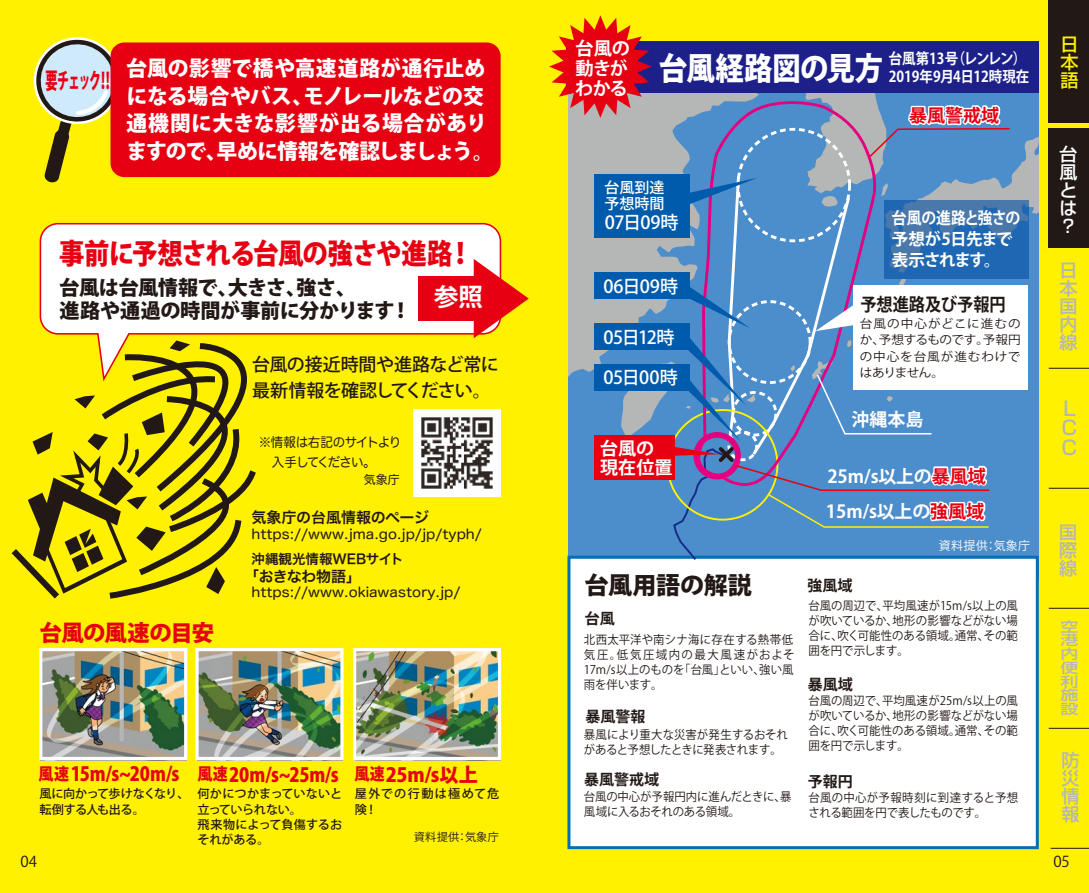
<style>
.page{position:relative;width:1089px;height:893px;background:#fff100}
.page>*{position:absolute;margin:0;border:0;box-sizing:border-box;transform-origin:0 0}
.t1{font:800 31.5px "Koz Go Pro";letter-spacing:-.005em;color:#fff;scale:.9 1}
.t2{font:800 28.5px "Koz Go Pro";letter-spacing:-.035em;color:#e60012;scale:.89 1}
.t3{font:700 24.75px "Koz Go Pro";color:#fff}
.t4{font:800 24px "Koz Go Pro";letter-spacing:-.01em;color:#221815}
.t5{font:800 22.35px "Koz Go Pro";letter-spacing:-.04em;color:#e60012}
.t6{font:800 22.35px "Koz Go Pro";letter-spacing:-.04em;color:#e60012;scale:.54 1}
.t7{font:800 21.15px/27.8px "Koz Go Pro";letter-spacing:.005em;color:#fff}
.t8{font:800 20.1px/23.2px "Koz Go Pro";letter-spacing:-.025em;color:#221815}
.t9{font:800 19.5px "Koz Go Pro";letter-spacing:-.015em;color:#e60012;scale:.9 1}
.t10{font:500 19.5px/19.5px "Shin Go Pr 6 N";color:#b5b6b6;text-align:justify}
.t11{font:700 18.15px/19.8px "Koz Go Pro";letter-spacing:-.03em;color:#fff;text-align:justify}
.t12{font:700 18px/19.5px "Koz Go Pro";color:#fff}
.t13{font:500 18px/25.5px "Koz Go Pro";letter-spacing:-.03em;color:#221815}
.t14{font:500 18px "Koz Go Pro";letter-spacing:-.025em;color:#fff}
.t15{font:500 18px/18px "Shin Go Pr 6 N";color:#b5b6b6;text-align:justify}
.t16{font:700 18px "Koz Go Pro";color:#221815;scale:.9 1}
.t17{font:700 18px "Koz Go Pro";color:#e60012}
.t18{font:500 18px/18px "Shin Go Pr 6 N";color:#fff;text-align:justify}
.t19{font:500 18px/18px "Shin Go Pr 6 N";color:#fff100;text-align:justify}
.t20{font:700 16.5px/21px "Koz Go Pro";letter-spacing:-.045em;color:#fff;scale:.9 1}
.t21{font:700 15px/18px "Koz Go Pro";color:#fff;scale:.9 1}
.t22{font:15px "Hira Kaku Pro W6";letter-spacing:-.02em;color:#221815}
.t23{font:700 15px "Koz Go Pro";color:#221815}
.t24{font:500 15px/16.5px "Koz Go Pro";color:#fff}
.t25{font:15px "Koz Go Pro";color:#221815}
.t26{font:500 13.65px/13.6px "Shin Go Pr 6 N";color:#b5b6b6;text-align:justify;scale:1.32 1}
.t27{font:13.5px "Hira Maru Pro W4";color:#221815;scale:1.1 1}
.t28{font:13.5px "Hira Kaku Pro W6";color:#221815}
.t29{font:13.05px/19.5px "Hira Maru Pro W4";letter-spacing:-.07em;color:#221815;scale:.96 1}
.t30{font:500 12.15px/15.1px "Koz Go Pro";letter-spacing:-.005em;color:#221815}
.t31{font:500 12.15px/15.1px "Koz Go Pro";letter-spacing:-.04em;color:#221815}
.t32{font:500 12.15px/15.1px "Koz Go Pro";letter-spacing:.115em;color:#221815}
.t33{font:12px/15px "Koz Go Pro";letter-spacing:-.005em;color:#221815;text-align:justify;scale:.95 1}
.t34{font:12px/16.5px "Koz Go Pro";letter-spacing:-.005em;color:#221815;text-align:justify;scale:1.05 1}
.t35{font:12px "Koz Go Pro";letter-spacing:.02em;color:#fff}
.t36{font:12px "Hira Maru Pro W4";color:#221815}
.t37{font:11.1px "Koz Go Pro";letter-spacing:.025em;color:#221815}
.s1{font-size:16.65px}
.s2{color:#e60012}
</style>
<div class="page">
<div style="left:569px;top:557px;width:468px;height:291px;background:#fff"></div>
<div style="left:567px;top:556px;width:471px;height:293px;border:3px solid #036eb8"></div>
<svg style="left:33px;top:37px;width:93px;height:146px"></svg>
<div style="left:39px;top:222px;width:463px;height:116px;background:#fff"></div>
<img style="left:43px;top:652px;width:140px;height:104px">
<img style="left:199px;top:652px;width:140px;height:104px">
<img style="left:357px;top:652px;width:140px;height:104px">
<div style="left:418px;top:276px;width:66px;height:45px;background:#e60012"></div>
<svg style="left:474px;top:259px;width:55px;height:79px"></svg>
<div style="left:39px;top:648px;width:148px;height:112px;border:3px solid #fff"></div>
<div style="left:195px;top:648px;width:148px;height:112px;border:3px solid #fff"></div>
<div style="left:353px;top:648px;width:148px;height:112px;border:3px solid #fff"></div>
<svg style="left:11px;top:321px;width:308px;height:278px"></svg>
<img style="left:413px;top:409px;width:87px;height:87px">
<svg style="left:549px;top:15px;width:489px;height:547px;background:#7992ac"></svg>
<svg style="left:883px;top:200px;width:145px;height:78px;background:#306eae"></svg>
<div style="left:110px;top:42px;width:390px;height:135px;background:#e60012;border-radius:14px"></div>
<div style="left:1048px;top:0;width:41px;height:122px;background:#221815"></div>
<div style="left:1048px;top:129px;width:41px;height:119px;background:#221815"></div>
<hr style="left:1050px;top:848px;width:39px;height:1px;background:#221815">
<hr style="left:1048px;top:728px;width:41px;height:1px;background:#221815">
<hr style="left:1048px;top:608px;width:41px;height:1px;background:#221815">
<hr style="left:1048px;top:488px;width:41px;height:1px;background:#221815">
<hr style="left:1048px;top:368px;width:41px;height:1px;background:#221815">
<h3 class="t6" style="left:45px;top:66px;width:128px">要チェック！！</h3>
<h3 class="t7" style="left:126px;top:56px;width:369px">台風の影響で橋や高速道路が通行止めになる場合やバス、モノレールなどの交通機関に大きな影響が出る場合がありますので、早めに情報を確認しましょう。</h3>
<h2 class="t2" style="left:59px;top:235px;width:466px">事前に予想される台風の強さや進路！</h2>
<h3 class="t8" style="left:60px;top:277px;width:353px">台風は台風情報で、大きさ、強さ、<br>進路や通過の時間が事前に分かります！</h3>
<h3 class="t3" style="left:434px;top:281px;width:51px">参照</h3>
<h3 class="t13" style="left:252px;top:353px;width:248px">台風の接近時間や進路など常に最新情報を確認してください。</h3>
<p class="t29" style="left:259px;top:432px;width:150px">※情報は右記のサイトより　入手してください。</p>
<p class="t36" style="left:364px;top:469px;width:37px">気象庁</p>
<h3 class="t5" style="left:40px;top:618px;width:176px">台風の風速の目安</h3>
<p class="t22" style="left:251px;top:503px;width:179px">気象庁の台風情報のページ</p>
<p class="t27" style="left:251px;top:523px;width:211px">https://www.jma.go.jp/jp/typh/</p>
<p class="t28" style="left:251px;top:547px;width:153px">沖縄観光情報WEBサイト</p>
<p class="t22" style="left:244px;top:562px;width:119px">「おきなわ物語」</p>
<p class="t27" style="left:251px;top:580px;width:191px">https://www.okiawastory.jp/</p>
<h3 class="t9" style="left:39px;top:762px;width:490px"><span class="s1">風速</span>15m/s~20m/s <span class="s1">風速</span>20m/s~25m/s <span class="s1">風速</span>25m/s以上</h3>
<p class="t30" style="left:197px;top:787px;width:146px">何かにつかまっていないと立っていられない。<br>飛来物によって負傷するおそれがある。</p>
<p class="t32" style="left:355px;top:787px;width:146px">屋外での行動は極めて危険！</p>
<p class="t31" style="left:39px;top:787px;width:152px">風に向かって歩けなくなり、転倒する人も出る。</p>
<p class="t37" style="left:414px;top:829px;width:86px">資料提供：気象庁</p>
<h3 class="t11" style="left:575px;top:40px;width:56px">台風の動きがわかる</h3>
<p class="t21" style="left:888px;top:51px;width:158px">台風第13号（レンレン）<br>2019年9月4日12時現在</p>
<h1 class="t1" style="left:659px;top:48px;width:250px">台風経路図の見方</h1>
<h3 class="t17" style="left:909px;top:104px;width:91px">暴風警戒域</h3>
<p class="t24" style="left:604px;top:180px;width:61px">台風到達予想時間</p>
<h3 class="t14" style="left:605px;top:211px;width:75px">07日09時</h3>
<h3 class="t14" style="left:603px;top:275px;width:76px">06日09時</h3>
<h3 class="t14" style="left:603px;top:326px;width:73px">05日12時</h3>
<h3 class="t14" style="left:603px;top:365px;width:76px">05日00時</h3>
<h3 class="t12" style="left:600px;top:440px;width:73px">台風の現在位置</h3>
<h3 class="t4" style="left:585px;top:570px;width:168px">台風用語の解説</h3>
<p class="t23" style="left:585px;top:609px;width:31px">台風</p>
<p class="t33" style="left:584px;top:632px;width:223px">北西太平洋や南シナ海に存在する熱帯低気圧。低気圧域内の最大風速がおよそ17m/s以上のものを「台風」といい、強い風雨を伴います。</p>
<p class="t23" style="left:585px;top:707px;width:61px">暴風警報</p>
<p class="t33" style="left:584px;top:727px;width:216px">暴風により重大な災害が発生するおそれがあると予想したときに発表されます。</p>
<p class="t23" style="left:584px;top:770px;width:76px">暴風警戒域</p>
<p class="t33" style="left:584px;top:790px;width:220px">台風の中心が予報円内に進んだときに、暴風域に入るおそれのある領域。</p>
<h3 class="t20" style="left:892px;top:208px;width:144px">台風の進路と強さの予想が5日先まで表示されます。</h3>
<h3 class="t16" style="left:860px;top:293px;width:163px">予想進路及び予報円</h3>
<p class="t34" style="left:860px;top:315px;width:155px">台風の中心がどこに進むのか、予想するものです。予報円の中心を台風が進むわけではありません。</p>
<h3 class="t12" style="left:851px;top:410px;width:73px">沖縄本島</h3>
<h3 class="t12" style="left:827px;top:467px;width:160px">25m/s以上の<span class="s2">暴風域</span></h3>
<h3 class="t12" style="left:825px;top:503px;width:160px">15m/s以上の<span class="s2">強風域</span></h3>
<p class="t23" style="left:807px;top:575px;width:46px">強風域</p>
<p class="t35" style="left:939px;top:538px;width:93px">資料提供：気象庁</p>
<p class="t33" style="left:808px;top:598px;width:222px">台風の周辺で、平均風速が15m/s以上の風が吹いているか、地形の影響などがない場合に、吹く可能性のある領域。通常、その範囲を円で示します。</p>
<p class="t33" style="left:808px;top:694px;width:222px">台風の周辺で、平均風速が25m/s以上の風が吹いているか、地形の影響などがない場合に、吹く可能性のある領域。通常、その範囲を円で示します。</p>
<p class="t23" style="left:808px;top:771px;width:46px">予報円</p>
<p class="t33" style="left:808px;top:791px;width:222px">台風の中心が予報時刻に到達すると予想される範囲を円で表したものです。</p>
<p class="t23" style="left:808px;top:674px;width:46px">暴風域</p>
<h3 class="t19" style="left:1060px;top:34px;width:19px">日本語</h3>
<h3 class="t18" style="left:1059px;top:144px;width:19px">台風とは？</h3>
<h3 class="t15" style="left:1059px;top:260px;width:19px;text-align:left">日本国内線</h3>
<h3 class="t10" style="left:1061px;top:397px;width:16px">L C C</h3>
<h3 class="t15" style="left:1059px;top:522px;width:19px">国際線</h3>
<p class="t26" style="left:1060px;top:619px;width:15px">空港内便利施設</p>
<h3 class="t15" style="left:1061px;top:750px;width:19px">防災情報</h3>
<p class="t25" style="left:20px;top:852px;width:18px">04</p>
<p class="t25" style="left:1053px;top:852px;width:18px">05</p>
</div>
